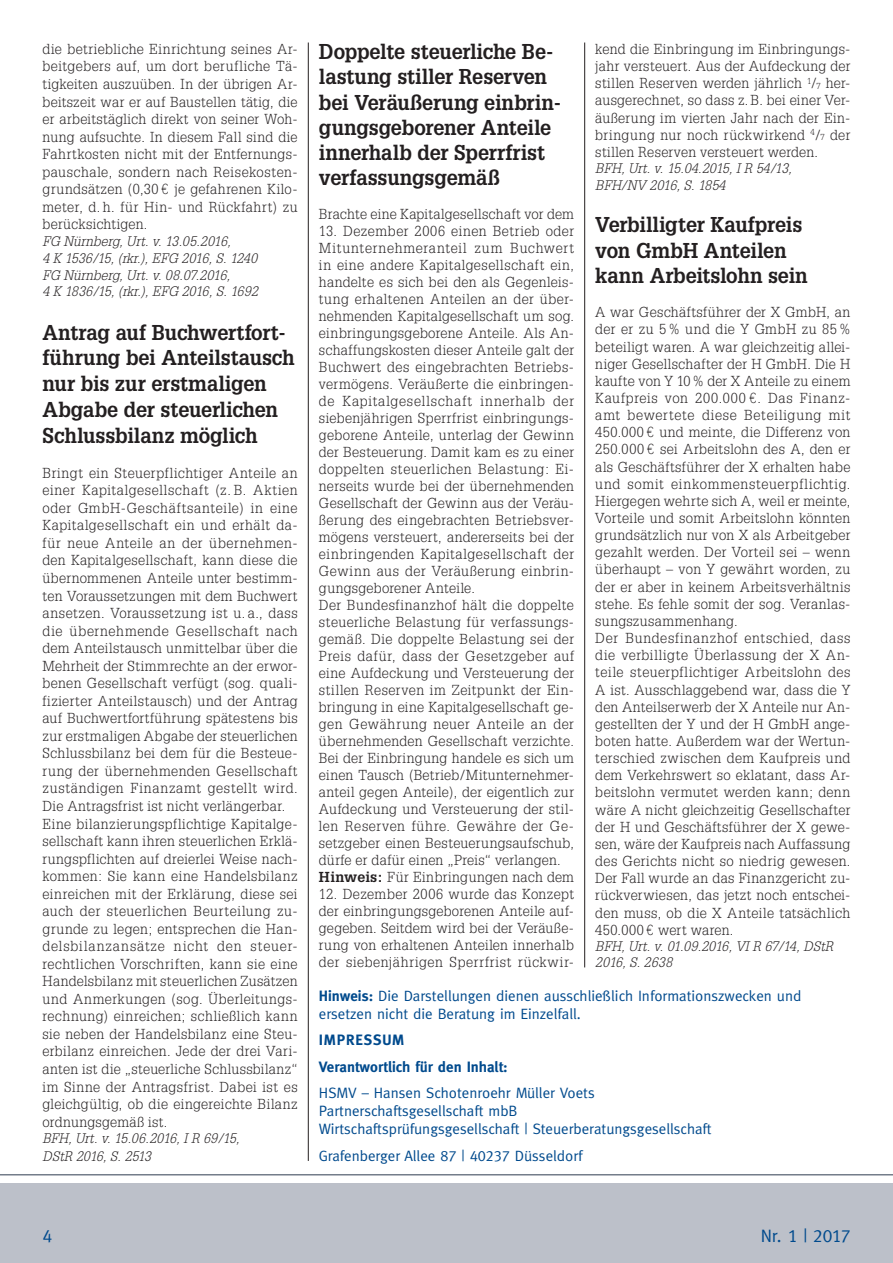
<style>
.page{position:relative;width:893px;height:1263px;background:#fff}
.page>*{position:absolute;margin:0;border:0;box-sizing:border-box;transform-origin:0 0}
.t1{font:700 21px/25.2px "Glypha";letter-spacing:-.01em;color:#231f20;scale:.95 1}
.t2{font:18px "Meta Caps";color:#004a8d}
.t3{font:15px/18px "Meta";color:#004a8d}
.t4{font:700 15px/26.5px "Meta";color:#004a8d}
.t5{font:300 14.1px/17.5px "Glypha";letter-spacing:.03em;color:#231f20;text-align:justify}
.t6{font:italic 300 13.5px/16.8px "Glypha";letter-spacing:.005em;color:#231f20}
.s1{font-family:"Letter Gothic Std";font-weight:400}
.s2{font-weight:700}
.s3{font-family:"Meta Caps"}
.s4{font-size:8.55px}
.s5{font-family:"Meta"}
</style>
<div class="page">
<div style="left:0;top:1183px;width:893px;height:80px;background:#bcc0c9"></div>
<svg style="left:0;top:641px;width:893px;height:535px"></svg>
<hr style="left:308px;top:43px;width:1px;height:1118px;background:#231f20">
<hr style="left:584px;top:43px;width:1px;height:924px;background:#231f20">
<p class="t5" style="left:43px;top:40px;width:257px">die betriebliche Einrichtung seines Ar&shy;beitgebers auf, um dort berufliche Tä&shy;tigkeiten auszuüben. In der übrigen Ar&shy;beitszeit war er auf Baustellen tätig, die er arbeitstäglich direkt von seiner Woh&shy;nung aufsuchte. In diesem Fall sind die Fahrtkosten nicht mit der Entfernungs&shy;pauschale, sondern nach Reisekosten&shy;grundsätzen (0,30 <span class="s1">€</span> je gefahrenen Kilo&shy;meter, d. h. für Hin- und Rückfahrt) zu berücksichtigen.</p>
<p class="t6" style="left:43px;top:233px;width:217px">FG Nürnberg, Urt. v. 13.05.2016,<br>4 K 1536/15, (rkr.), EFG 2016, S. 1240<br>FG Nürnberg, Urt. v. 08.07.2016,<br>4 K 1836/15, (rkr.), EFG 2016, S. 1692</p>
<h1 class="t1" style="left:43px;top:319px;width:267px;line-height:25.8px">Antrag auf Buchwertfort&shy;führung bei Anteilstausch nur bis zur erstmaligen<br>Abgabe der steuerlichen<br>Schlussbilanz möglich</h1>
<p class="t5" style="left:43px;top:464px;width:257px;text-align:left">Bringt ein Steuerpflichtiger Anteile an einer Kapitalgesellschaft (z. B. Aktien oder GmbH-Geschäftsanteile) in eine Kapitalgesellschaft ein und erhält da&shy;für neue Anteile an der übernehmen&shy;den Kapitalgesellschaft, kann diese die übernommenen Anteile unter bestimm&shy;ten Voraussetzungen mit dem Buchwert ansetzen. Voraussetzung ist u. a., dass die übernehmende Gesellschaft nach dem Anteilstausch unmittelbar über die Mehrheit der Stimmrechte an der erwor&shy;benen Gesellschaft verfügt (sog. quali&shy;fizierter Anteilstausch) und der Antrag auf Buchwertfortführung spätestens bis zur erstmaligen Abgabe der steuerlichen Schlussbilanz bei dem für die Besteue&shy;rung der übernehmenden Gesellschaft zuständigen Finanzamt gestellt wird.<br>Die Antragsfrist ist nicht verlängerbar.<br>Eine bilanzierungspflichtige Kapitalge&shy;sellschaft kann ihren steuerlichen Erklä&shy;rungspflichten auf dreierlei Weise nach&shy;kommen: Sie kann eine Handelsbilanz einreichen mit der Erklärung, diese sei auch der steuerlichen Beurteilung zu&shy;grunde zu legen; entsprechen die Han&shy;delsbilanzansätze nicht den steuer&shy;rechtlichen Vorschriften, kann sie eine Handelsbilanz mit steuerlichen Zusätzen und Anmerkungen (sog. Überleitungs&shy;rechnung) einreichen; schließlich kann sie neben der Handelsbilanz eine Steu&shy;erbilanz einreichen. Jede der drei Vari&shy;anten ist die „steuerliche Schlussbilanz“ im Sinne der Antragsfrist. Dabei ist es gleichgültig, ob die eingereichte Bilanz ordnungsgemäß ist.</p>
<p class="t6" style="left:43px;top:1130px;width:199px;line-height:17.5px">BFH, Urt. v. 15.06.2016, I R 69/15,<br>DStR 2016, S. 2513</p>
<h1 class="t1" style="left:319px;top:38px;width:256px">Doppelte steuerliche Be&shy;lastung stiller Reserven bei Veräußerung einbrin&shy;gungsgeborener Anteile innerhalb der Sperrfrist verfassungsgemäß</h1>
<p class="t5" style="left:319px;top:205px;width:257px">Brachte eine Kapitalgesellschaft vor dem</p>
<p class="t5" style="left:319px;top:223px;width:257px;line-height:17px;text-align:left">13. Dezember 2006 einen Betrieb oder Mitunternehmeranteil zum Buchwert in eine andere Kapitalgesellschaft ein, handelte es sich bei den als Gegenleis&shy;tung erhaltenen Anteilen an der über&shy;nehmenden Kapitalgesellschaft um sog. einbringungsgeborene Anteile. Als An&shy;schaffungskosten dieser Anteile galt der Buchwert des eingebrachten Betriebs&shy;vermögens. Veräußerte die einbringen&shy;de Kapitalgesellschaft innerhalb der siebenjährigen Sperrfrist einbringungs&shy;geborene Anteile, unterlag der Gewinn der Besteuerung. Damit kam es zu einer doppelten steuerlichen Belastung: Ei&shy;nerseits wurde bei der übernehmenden Gesellschaft der Gewinn aus der Veräu&shy;ßerung des eingebrachten Betriebsver&shy;mögens versteuert, andererseits bei der einbringenden Kapitalgesellschaft der Gewinn aus der Veräußerung einbrin&shy;gungsgeborener Anteile.<br>Der Bundesfinanzhof hält die doppelte steuerliche Belastung für verfassungs&shy;gemäß. Die doppelte Belastung sei der Preis dafür, dass der Gesetzgeber auf eine Aufdeckung und Versteuerung der stillen Reserven im Zeitpunkt der Ein&shy;bringung in eine Kapitalgesellschaft ge&shy;gen Gewährung neuer Anteile an der übernehmenden Gesellschaft verzichte.<br>Bei der Einbringung handele es sich um einen Tausch (Betrieb/Mitunternehmer&shy;anteil gegen Anteile), der eigentlich zur Aufdeckung und Versteuerung der stil&shy;len Reserven führe. Gewähre der Ge&shy;setzgeber einen Besteuerungsaufschub, dürfe er dafür einen „Preis“ verlangen.<br><span class="s2">Hinweis:</span> Für Einbringungen nach dem</p>
<p class="t5" style="left:319px;top:886px;width:257px;line-height:17px">12. Dezember 2006 wurde das Konzept der einbringungsgeborenen Anteile auf&shy;gegeben. Seitdem wird bei der Veräuße&shy;rung von erhaltenen Anteilen innerhalb der siebenjährigen Sperrfrist rückwir-</p>
<p class="t3" style="left:319px;top:986px;width:484px"><span class="s2">Hinweis:</span> Die Darstellungen dienen ausschließlich Informationszwecken und ersetzen nicht die Beratung im Einzelfall.</p>
<p class="t4" style="left:319px;top:1027px;width:190px">IMPRESSUM<br>Verantwortlich für den Inhalt:</p>
<p class="t3" style="left:319px;top:1084px;width:394px">HSMV – Hansen Schotenroehr Müller Voets<br>Partnerschaftsgesellschaft mbB<br>Wirtschaftsprüfungsgesellschaft | Steuerberatungsgesellschaft</p>
<p class="t3" style="left:319px;top:1146px;width:265px">Grafenberger Allee <span class="s3">87 | 40237</span> Düsseldorf</p>
<p class="t5" style="left:595px;top:40px;width:257px;line-height:17.1px">kend die Einbringung im Einbringungs&shy;jahr versteuert. Aus der Aufdeckung der stillen Reserven werden jährlich <sup>1</sup>/<span class="s4">7</span> her&shy;ausgerechnet, so dass z.B. bei einer Ver&shy;äußerung im vierten Jahr nach der Ein&shy;bringung nur noch rückwirkend <sup>4</sup>/<span class="s4">7</span> der stillen Reserven versteuert werden.</p>
<p class="t6" style="left:595px;top:160px;width:198px;line-height:16.4px">BFH, Urt. v. 15.04.2015, I R 54/13,<br>BFH/NV 2016, S. 1854</p>
<h1 class="t1" style="left:595px;top:211px;width:225px">Verbilligter Kaufpreis von GmbH Anteilen kann Arbeitslohn sein</h1>
<p class="t5" style="left:595px;top:304px;width:257px;line-height:17.1px;text-align:left">A war Geschäftsführer der X GmbH, an der er zu 5 % und die Y GmbH zu 85 % beteiligt waren. A war gleichzeitig allei&shy;niger Gesellschafter der H GmbH. Die H kaufte von Y 10% der X Anteile zu einem Kaufpreis von 200.000 <span class="s1">€</span>. Das Finanz&shy;amt bewertete diese Beteiligung mit 450.000<span class="s1">€</span> und meinte, die Differenz von 250.000<span class="s1">€</span> sei Arbeitslohn des A, den er als Geschäftsführer der X erhalten habe und somit einkommensteuerpflichtig.<br>Hiergegen wehrte sich A, weil er meinte, Vorteile und somit Arbeitslohn könnten grundsätzlich nur von X als Arbeitgeber gezahlt werden. Der Vorteil sei – wenn überhaupt – von Y gewährt worden, zu der er aber in keinem Arbeitsverhältnis stehe. Es fehle somit der sog. Veranlas&shy;sungszusammenhang.<br>Der Bundesfinanzhof entschied, dass die verbilligte Überlassung der X An&shy;teile steuerpflichtiger Arbeitslohn des A ist. Ausschlaggebend war, dass die Y den Anteilserwerb der X Anteile nur An&shy;gestellten der Y und der H GmbH ange&shy;boten hatte. Außerdem war der Wertun&shy;terschied zwischen dem Kaufpreis und dem Verkehrswert so eklatant, dass Ar&shy;beitslohn vermutet werden kann; denn wäre A nicht gleichzeitig Gesellschafter der H und Geschäftsführer der X gewe&shy;sen, wäre der Kaufpreis nach Auffassung des Gerichts nicht so niedrig gewesen.<br>Der Fall wurde an das Finanzgericht zu&shy;rückverwiesen, das jetzt noch entschei&shy;den muss, ob die X Anteile tatsächlich 450.000<span class="s1">€</span> wert waren.</p>
<p class="t6" style="left:595px;top:938px;width:239px;line-height:16.4px">BFH, Urt. v. 01.09.2016, VI R 67/14, DStR<br>2016, S. 2638</p>
<p class="t2" style="left:43px;top:1225px;width:11px">4</p>
<p class="t2" style="left:761px;top:1225px;width:91px"><span class="s5">Nr.</span> 1 | 2017</p>
</div>
